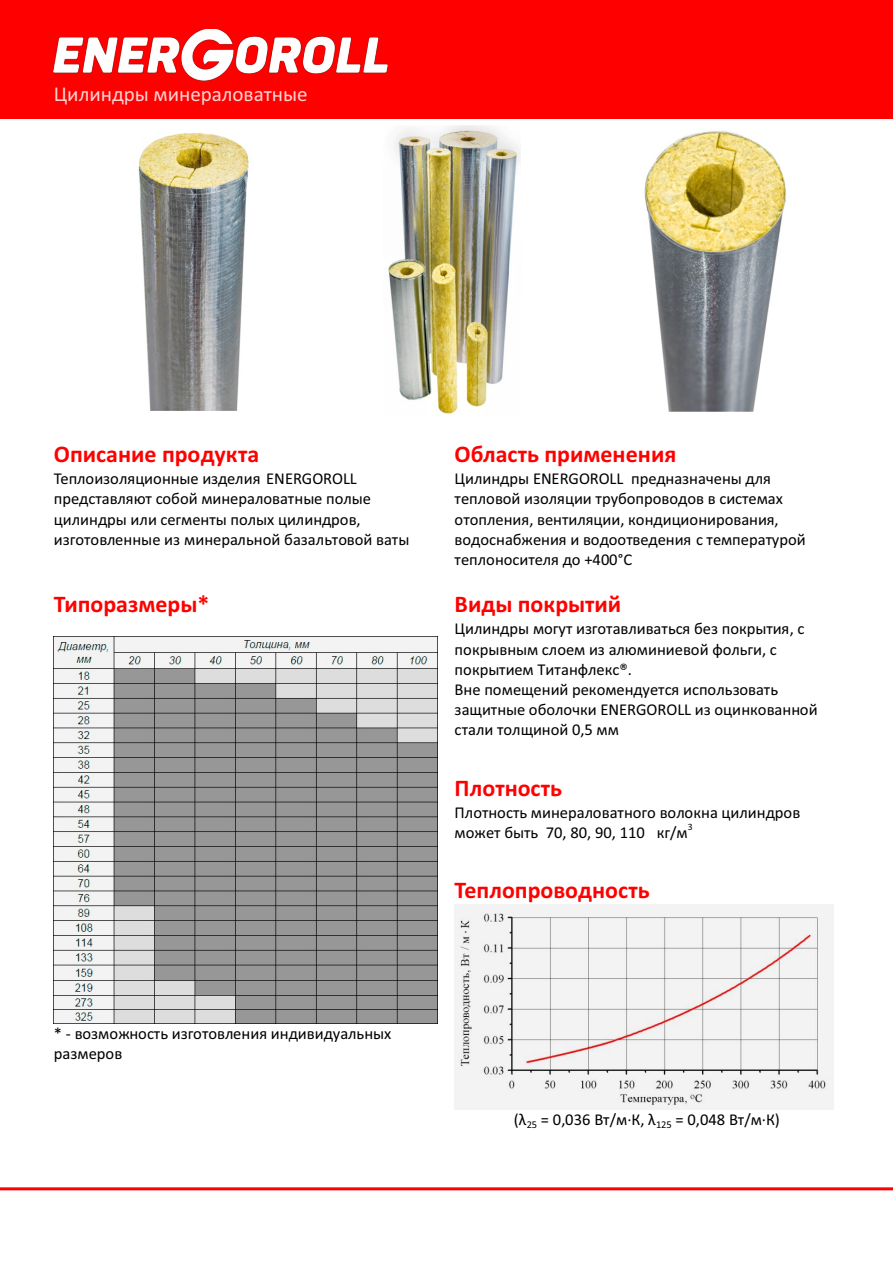
<style>
.page{position:relative;width:893px;height:1262px;background:#fff}
.page>*{position:absolute;margin:0;border:0;box-sizing:border-box;transform-origin:0 0}
.t1{font:700 24px "Calibri";color:#f00}
.t2{font:21px "Calibri";color:#ffd5d5}
.t3{font:16.5px/20.1px "Calibri";color:#000}
.t4{font:9.75px "Calibri";color:#000}
</style>
<div class="page">
<div style="left:0;top:0;width:893px;height:118px;background:#f00"></div>
<img style="left:54px;top:29px;width:334px;height:52px">
<hr style="left:0;top:1187px;width:893px;height:3px;background:#f00">
<img style="left:54px;top:636px;width:383px;height:387px">
<img style="left:454px;top:904px;width:379px;height:205px">
<img style="left:388px;top:125px;width:132px;height:289px">
<img style="left:644px;top:131px;width:142px;height:280px">
<img style="left:138px;top:132px;width:111px;height:279px">
<p class="t2" style="left:54px;top:85px;width:255px">Цилиндры минераловатные</p>
<h1 class="t1" style="left:54px;top:444px;width:207px">Описание продукта</h1>
<p class="t3" style="left:54px;top:470px;width:357px">Теплоизоляционные изделия ENERGOROLL представляют собой минераловатные полые цилиндры или сегменты полых цилиндров, изготовленные из минеральной базальтовой ваты</p>
<h1 class="t1" style="left:54px;top:594px;width:157px">Типоразмеры*</h1>
<h1 class="t1" style="left:454px;top:444px;width:223px">Область применения</h1>
<p class="t3" style="left:454px;top:470px;width:352px">Цилиндры ENERGOROLL предназначены для тепловой изоляции трубопроводов в системах отопления, вентиляции, кондиционирования, водоснабжения и водоотведения с температурой теплоносителя до +400°С</p>
<h1 class="t1" style="left:454px;top:594px;width:168px">Виды покрытий</h1>
<p class="t3" style="left:454px;top:620px;width:364px">Цилиндры могут изготавливаться без покрытия, с покрывным слоем из алюминиевой фольги, с покрытием Титанфлекс®.<br>Вне помещений рекомендуется использовать защитные оболочки ENERGOROLL из оцинкованной стали толщиной 0,5 мм</p>
<h1 class="t1" style="left:454px;top:777px;width:109px">Плотность</h1>
<p class="t3" style="left:454px;top:803px;width:347px">Плотность минераловатного волокна цилиндров может быть 70, 80, 90, 110 кг/м</p>
<p class="t4" style="left:687px;top:823px;width:6px">3</p>
<h1 class="t1" style="left:454px;top:880px;width:196px">Теплопроводность</h1>
<p class="t3" style="left:54px;top:1025px;width:339px">* - возможность изготовления индивидуальных размеров</p>
<p class="t3" style="left:514px;top:1111px;width:267px">(λ<sub>25</sub> = 0,036 Вт/м·К, λ<sub>125</sub> = 0,048 Вт/м·К)</p>
</div>
